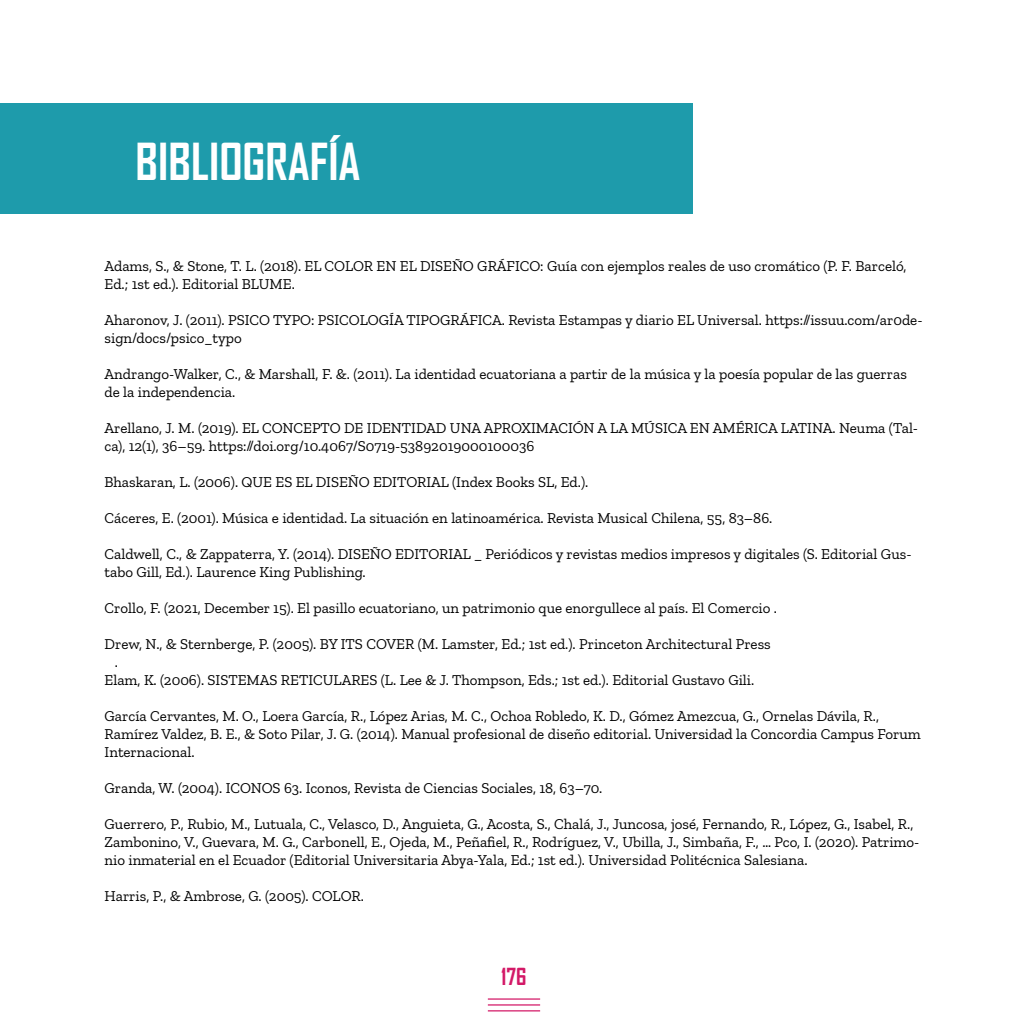
<style>
.page{position:relative;width:1028px;height:1028px;background:#fff}
.page>*{position:absolute;margin:0;border:0;box-sizing:border-box;transform-origin:0 0}
.t1{font:700 48.75px "Agency FB";color:#fff}
.t2{font:700 22.5px "Agency FB";color:#d31967}
.t3{font:15px/18px "Zilla Slab";color:#000}
</style>
<div class="page">
<div style="left:0;top:103px;width:692px;height:110px;background:#1e9bab"></div>
<hr style="left:488px;top:998px;width:52px;height:1px;background:#d31967">
<hr style="left:488px;top:1010px;width:52px;height:1px;background:#d31967">
<hr style="left:488px;top:1004px;width:52px;height:1px;background:#d31967">
<h1 class="t1" style="left:136px;top:131px;width:226px">BIBLIOGRAFÍA</h1>
<p class="t3" style="left:105px;top:257px;width:803px">Adams, S., &amp; Stone, T. L. (2018). EL COLOR EN EL DISEÑO GRÁFICO: Guía con ejemplos reales de uso cromático (P. F. Barceló,<br>Ed.; 1st ed.). Editorial BLUME.</p>
<p class="t3" style="left:105px;top:311px;width:819px">Aharonov, J. (2011). PSICO TYPO: PSICOLOGÍA TIPOGRÁFICA. Revista Estampas y diario EL Universal. https://issuu.com/ar0de&shy;sign/docs/psico_typo</p>
<p class="t3" style="left:105px;top:365px;width:804px">Andrango-Walker, C., &amp; Marshall, F. &amp;. (2011). La identidad ecuatoriana a partir de la música y la poesía popular de las guerras de la independencia.</p>
<p class="t3" style="left:105px;top:419px;width:815px">Arellano, J. M. (2019). EL CONCEPTO DE IDENTIDAD UNA APROXIMACIÓN A LA MÚSICA EN AMÉRICA LATINA. Neuma (Tal&shy;ca), 12(1), 36–59. https://doi.org/10.4067/S0719-53892019000100036</p>
<p class="t3" style="left:105px;top:473px;width:485px">Bhaskaran, L. (2006). QUE ES EL DISEÑO EDITORIAL (Index Books SL, Ed.).</p>
<p class="t3" style="left:105px;top:509px;width:669px">Cáceres, E. (2001). Música e identidad. La situación en latinoamérica. Revista Musical Chilena, 55, 83–86.</p>
<p class="t3" style="left:105px;top:545px;width:808px">Caldwell, C., &amp; Zappaterra, Y. (2014). DISEÑO EDITORIAL _ Periódicos y revistas medios impresos y digitales (S. Editorial Gus&shy;tabo Gill, Ed.). Laurence King Publishing.</p>
<p class="t3" style="left:105px;top:599px;width:674px">Crollo, F. (2021, December 15). El pasillo ecuatoriano, un patrimonio que enorgullece al país. El Comercio .</p>
<p class="t3" style="left:105px;top:635px;width:667px">Drew, N., &amp; Sternberge, P. (2005). BY ITS COVER (M. Lamster, Ed.; 1st ed.). Princeton Architectural Press</p>
<p class="t3" style="left:115px;top:653px;width:5px">.</p>
<p class="t3" style="left:105px;top:671px;width:651px">Elam, K. (2006). SISTEMAS RETICULARES (L. Lee &amp; J. Thompson, Eds.; 1st ed.). Editorial Gustavo Gili.</p>
<p class="t3" style="left:105px;top:707px;width:818px">García Cervantes, M. O., Loera García, R., López Arias, M. C., Ochoa Robledo, K. D., Gómez Amezcua, G., Ornelas Dávila, R.,<br>Ramírez Valdez, B. E., &amp; Soto Pilar, J. G. (2014). Manual profesional de diseño editorial. Universidad la Concordia Campus Forum<br>Internacional.</p>
<p class="t3" style="left:105px;top:779px;width:499px">Granda, W. (2004). ICONOS 63. Iconos, Revista de Ciencias Sociales, 18, 63–70.</p>
<p class="t3" style="left:105px;top:815px;width:816px">Guerrero, P., Rubio, M., Lutuala, C., Velasco, D., Anguieta, G., Acosta, S., Chalá, J., Juncosa, josé, Fernando, R., López, G., Isabel, R.,<br>Zambonino, V., Guevara, M. G., Carbonell, E., Ojeda, M., Peñafiel, R., Rodríguez, V., Ubilla, J., Simbaña, F., … Pco, I. (2020). Patrimo&shy;nio inmaterial en el Ecuador (Editorial Universitaria Abya-Yala, Ed.; 1st ed.). Universidad Politécnica Salesiana.</p>
<p class="t3" style="left:105px;top:887px;width:261px">Harris, P., &amp; Ambrose, G. (2005). COLOR.</p>
<h2 class="t2" style="left:501px;top:962px;width:27px">176</h2>
</div>
